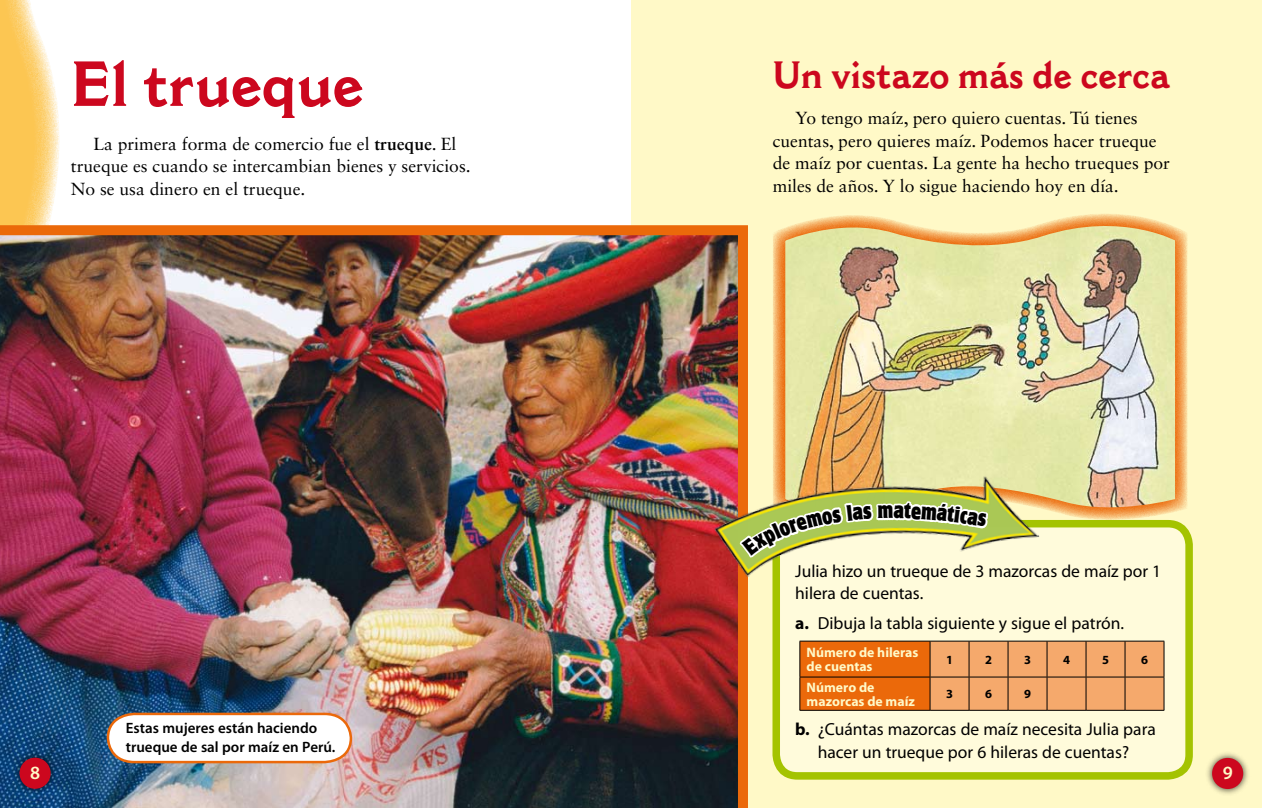
<style>
.page{position:relative;width:1262px;height:808px;background:#fff}
.page>*{position:absolute;margin:0;border:0;box-sizing:border-box;transform-origin:0 0}
.t1{font:700 62.5px "Cantoria MT Std";color:#cc071e;scale:.93 1}
.t2{font:700 37.5px "Cantoria MT Std";color:#cc071e;scale:.93 1}
.t3{font:17.5px/22.5px "Sabon LT Std";color:#000}
.t4{font:17.5px/22.5px "Myriad Pro";color:#000}
.t5{font:600 15px/18.8px "Myriad Pro";color:#000}
.t6{font:700 13.75px/13.8px "Myriad Pro";color:#fff9c7}
.t7{font:700 12.5px "Myriad Pro";color:#000}
.s1{font-weight:700}
</style>
<div class="page">
<div style="left:631px;top:0;width:630px;height:808px;background:#fff9c7"></div>
<svg style="left:1163px;top:223px;width:25px;height:298px;background:#eec985"></svg>
<svg style="left:0;top:0;width:60px;height:225px;background:#fcd582"></svg>
<div style="left:1204px;top:750px;width:47px;height:47px;background:#000;opacity:.75"></div>
<div style="left:1212px;top:758px;width:31px;height:31px;background:#cc071e;border-radius:50%"></div>
<img style="left:0;top:225px;width:736px;height:583px">
<div style="left:12px;top:750px;width:47px;height:47px;background:#000;opacity:.75"></div>
<div style="left:20px;top:758px;width:31px;height:31px;background:#cc071e;border-radius:50%"></div>
<div style="left:776px;top:524px;width:413px;height:252px;background:#fffbdb;border-radius:21px"></div>
<div style="left:772px;top:520px;width:420px;height:260px;border:8px solid #a4c300;border-radius:21px"></div>
<hr style="left:1163px;top:641px;width:1px;height:36px;background:#000">
<hr style="left:1163px;top:677px;width:1px;height:33px;background:#000">
<hr style="left:1125px;top:710px;width:39px;height:1px;background:#000">
<svg style="left:105px;top:711px;width:248px;height:53px"></svg>
<img style="left:710px;top:459px;width:26px;height:120px">
<img style="left:736px;top:214px;width:427px;height:594px">
<h1 class="t1" style="left:71px;top:46px;width:316px">El trueque</h1>
<p class="t3" style="left:71px;top:132px;width:401px;text-indent:22px">La primera forma de comercio fue el <span class="s1">trueque</span>. El trueque es cuando se intercambian bienes y servicios.<br>No se usa dinero en el trueque.</p>
<p class="t5" style="left:126px;top:718px;width:211px">Estas mujeres están haciendo trueque de sal por maíz en Perú.</p>
<h2 class="t2" style="left:772px;top:52px;width:429px">Un vistazo más de cerca</h2>
<p class="t3" style="left:772px;top:107px;width:399px;text-indent:22px">Yo tengo maíz, pero quiero cuentas. Tú tienes cuentas, pero quieres maíz. Podemos hacer trueque de maíz por cuentas. La gente ha hecho trueques por miles de años. Y lo sigue haciendo hoy en día.</p>
<p class="t4" style="left:795px;top:559px;width:367px">Julia hizo un trueque de 3 mazorcas de maíz por 1 hilera de cuentas.</p>
<p class="t4" style="left:795px;top:611px;width:330px"><span class="s1">a.</span> Dibuja la tabla siguiente y sigue el patrón.</p>
<p class="t6" style="left:806px;top:645px;width:113px">Número de hileras de cuentas</p>
<p class="t7" style="left:946px;top:651px;width:8px">1</p>
<p class="t7" style="left:985px;top:651px;width:8px">2</p>
<p class="t7" style="left:1024px;top:651px;width:8px">3</p>
<p class="t7" style="left:1063px;top:651px;width:8px">4</p>
<p class="t7" style="left:1102px;top:651px;width:8px">5</p>
<p class="t7" style="left:1141px;top:651px;width:8px">6</p>
<p class="t6" style="left:806px;top:680px;width:110px">Número de mazorcas de maíz</p>
<p class="t7" style="left:946px;top:686px;width:8px">3</p>
<p class="t7" style="left:985px;top:686px;width:8px">6</p>
<p class="t7" style="left:1024px;top:686px;width:8px">9</p>
<p class="t4" style="left:795px;top:718px;width:362px;text-align:center"><span class="s1">b.</span> ¿Cuántas mazorcas de maíz necesita Julia para hacer un trueque por 6 hileras de cuentas?</p>
</div>
